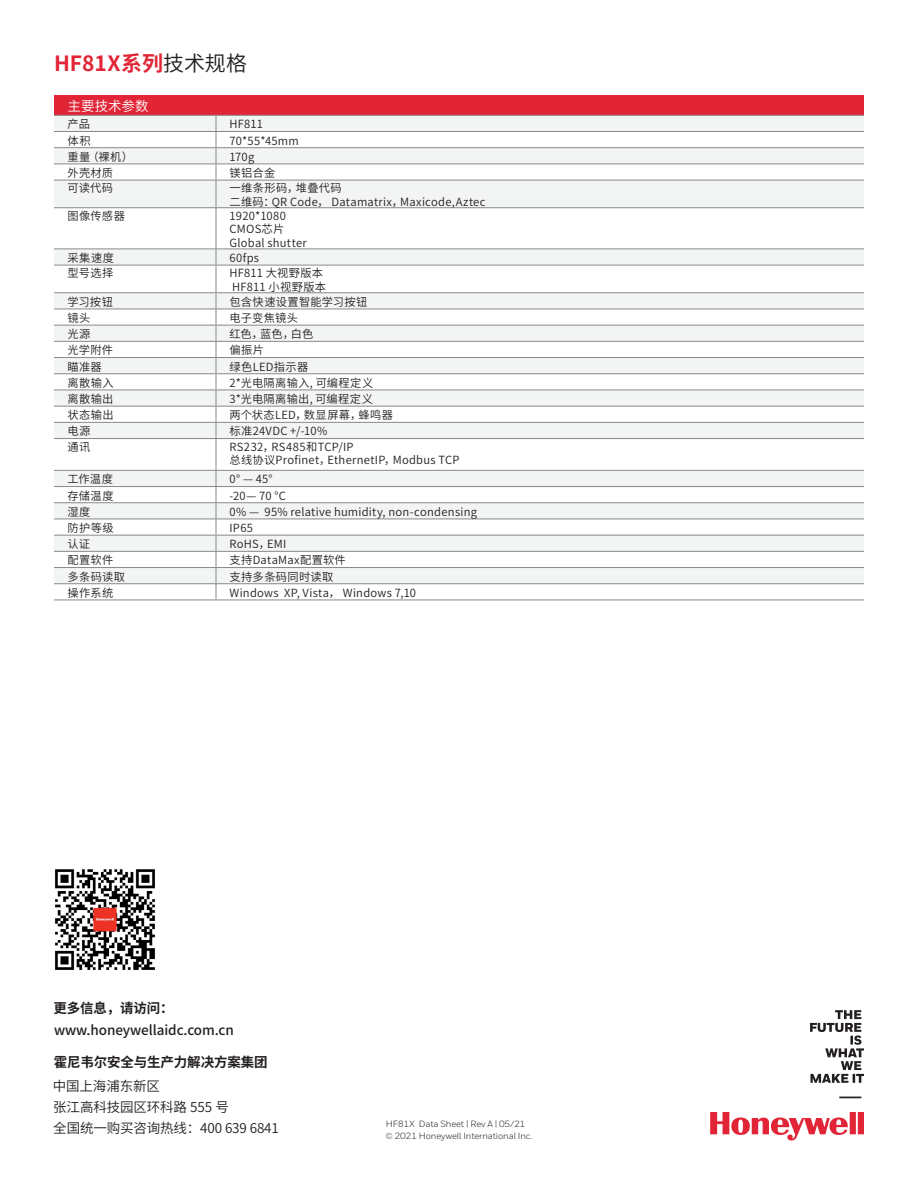
<style>
.page{position:relative;width:918px;height:1188px;background:#fff}
.page>*{position:absolute;margin:0;border:0;box-sizing:border-box;transform-origin:0 0}
.Datasheet__Specifica{font:700 21px "Source Han Sans CN";letter-spacing:.005em;color:#e22536}
.Cover__Address_Block{font:13.5px "Source Han Sans CN";letter-spacing:-.01em;color:#231f20}
.Cover__Address_Block-2{font:700 13.5px "Source Han Sans CN";letter-spacing:-.01em;color:#231f20}
.Specifications_Heade{font:500 13.5px "Source Han Sans CN";letter-spacing:-.005em;color:#231f20}
.Datasheet__Specifica-2{font:13.5px "Source Han Sans CN";letter-spacing:.005em;color:#fff}
.Datasheet__Specifica-3{font:11.25px "Source Han Sans CN";letter-spacing:.025em;color:#231f20}
.Cover__Copyright{font:9px/12px "Honeywell Sans";letter-spacing:-.01em;color:#231f20}
.s1{font-weight:400;color:#231f20}
</style>
<div class="page">
<svg style="left:710px;top:1112px;width:154px;height:29px"></svg>
<svg style="left:810px;top:1010px;width:54px;height:88px"></svg>
<img style="left:55px;top:869px;width:100px;height:101px">
<div style="left:54px;top:95px;width:810px;height:20px;background:#e22536"></div>
<svg style="left:54px;top:116px;width:810px;height:467px"></svg>
<svg style="left:216px;top:116px;width:1px;height:91px"></svg>
<hr style="left:216px;top:208px;width:1px;height:41px;background:#87898c">
<svg style="left:216px;top:250px;width:1px;height:188px"></svg>
<hr style="left:216px;top:439px;width:1px;height:31px;background:#87898c">
<svg style="left:216px;top:471px;width:1px;height:129px"></svg>
<hr style="left:54px;top:131px;width:162px;height:1px;background:#87898c">
<hr style="left:216px;top:131px;width:648px;height:1px;background:#87898c">
<hr style="left:54px;top:147px;width:162px;height:1px;background:#87898c">
<hr style="left:216px;top:147px;width:648px;height:1px;background:#87898c">
<hr style="left:54px;top:164px;width:162px;height:1px;background:#87898c">
<hr style="left:216px;top:164px;width:648px;height:1px;background:#87898c">
<hr style="left:54px;top:180px;width:162px;height:1px;background:#87898c">
<hr style="left:216px;top:180px;width:648px;height:1px;background:#87898c">
<hr style="left:54px;top:207px;width:162px;height:1px;background:#87898c">
<hr style="left:216px;top:207px;width:648px;height:1px;background:#87898c">
<hr style="left:54px;top:249px;width:162px;height:1px;background:#87898c">
<hr style="left:216px;top:249px;width:648px;height:1px;background:#87898c">
<hr style="left:54px;top:265px;width:162px;height:1px;background:#87898c">
<hr style="left:216px;top:265px;width:648px;height:1px;background:#87898c">
<hr style="left:54px;top:292px;width:162px;height:1px;background:#87898c">
<hr style="left:216px;top:292px;width:648px;height:1px;background:#87898c">
<hr style="left:54px;top:309px;width:162px;height:1px;background:#87898c">
<hr style="left:216px;top:309px;width:648px;height:1px;background:#87898c">
<hr style="left:54px;top:325px;width:162px;height:1px;background:#87898c">
<hr style="left:216px;top:325px;width:648px;height:1px;background:#87898c">
<hr style="left:54px;top:341px;width:162px;height:1px;background:#87898c">
<hr style="left:216px;top:341px;width:648px;height:1px;background:#87898c">
<hr style="left:54px;top:357px;width:162px;height:1px;background:#87898c">
<hr style="left:216px;top:357px;width:648px;height:1px;background:#87898c">
<hr style="left:54px;top:373px;width:162px;height:1px;background:#87898c">
<hr style="left:216px;top:373px;width:648px;height:1px;background:#87898c">
<hr style="left:54px;top:390px;width:162px;height:1px;background:#87898c">
<hr style="left:216px;top:390px;width:648px;height:1px;background:#87898c">
<hr style="left:54px;top:406px;width:162px;height:1px;background:#87898c">
<hr style="left:216px;top:406px;width:648px;height:1px;background:#87898c">
<hr style="left:54px;top:422px;width:162px;height:1px;background:#87898c">
<hr style="left:216px;top:422px;width:648px;height:1px;background:#87898c">
<hr style="left:54px;top:438px;width:162px;height:1px;background:#87898c">
<hr style="left:216px;top:438px;width:648px;height:1px;background:#87898c">
<hr style="left:54px;top:470px;width:162px;height:1px;background:#87898c">
<hr style="left:216px;top:470px;width:648px;height:1px;background:#87898c">
<hr style="left:54px;top:486px;width:162px;height:1px;background:#87898c">
<hr style="left:216px;top:486px;width:648px;height:1px;background:#87898c">
<hr style="left:54px;top:502px;width:162px;height:1px;background:#87898c">
<hr style="left:216px;top:502px;width:648px;height:1px;background:#87898c">
<hr style="left:54px;top:519px;width:162px;height:1px;background:#87898c">
<hr style="left:216px;top:519px;width:648px;height:1px;background:#87898c">
<hr style="left:54px;top:535px;width:162px;height:1px;background:#87898c">
<hr style="left:216px;top:535px;width:648px;height:1px;background:#87898c">
<hr style="left:54px;top:551px;width:162px;height:1px;background:#87898c">
<hr style="left:216px;top:551px;width:648px;height:1px;background:#87898c">
<hr style="left:54px;top:567px;width:162px;height:1px;background:#87898c">
<hr style="left:216px;top:567px;width:648px;height:1px;background:#87898c">
<hr style="left:54px;top:583px;width:162px;height:1px;background:#87898c">
<hr style="left:216px;top:583px;width:648px;height:1px;background:#87898c">
<hr style="left:54px;top:600px;width:162px;height:1px;background:#87898c">
<hr style="left:216px;top:600px;width:648px;height:1px;background:#87898c">
<hr style="left:54px;top:115px;width:162px;height:1px;background:#87898c">
<hr style="left:216px;top:115px;width:648px;height:1px;background:#87898c">
<p class="Datasheet__Specifica" style="left:54px;top:51px;width:195px">HF81X系列<span class="s1">技术规格</span></p>
<p class="Datasheet__Specifica-2" style="left:68px;top:99px;width:83px">主要技术参数</p>
<p class="Datasheet__Specifica-3" style="left:68px;top:118px;width:24px">产品</p>
<p class="Datasheet__Specifica-3" style="left:230px;top:118px;width:35px">HF811</p>
<p class="Datasheet__Specifica-3" style="left:68px;top:134px;width:25px">体积</p>
<p class="Datasheet__Specifica-3" style="left:230px;top:134px;width:71px">70*55*45mm</p>
<p class="Datasheet__Specifica-3" style="left:68px;top:150px;width:67px">重量（裸机）</p>
<p class="Datasheet__Specifica-3" style="left:230px;top:150px;width:26px">170g</p>
<p class="Datasheet__Specifica-3" style="left:68px;top:166px;width:47px">外壳材质</p>
<p class="Datasheet__Specifica-3" style="left:230px;top:166px;width:48px">镁铝合金</p>
<p class="Datasheet__Specifica-3" style="left:68px;top:182px;width:47px">可读代码</p>
<p class="Datasheet__Specifica-3" style="left:230px;top:182px;width:114px">一维条形码，堆叠代码</p>
<p class="Datasheet__Specifica-3" style="left:230px;top:195px;width:258px">二维码：QR Code， Datamatrix，Maxicode,Aztec</p>
<p class="Datasheet__Specifica-3" style="left:68px;top:209px;width:59px">图像传感器</p>
<p class="Datasheet__Specifica-3" style="left:230px;top:209px;width:58px">1920*1080</p>
<p class="Datasheet__Specifica-3" style="left:230px;top:223px;width:56px">CMOS芯片</p>
<p class="Datasheet__Specifica-3" style="left:230px;top:236px;width:79px">Global shutter</p>
<p class="Datasheet__Specifica-3" style="left:68px;top:251px;width:48px">采集速度</p>
<p class="Datasheet__Specifica-3" style="left:230px;top:251px;width:31px">60fps</p>
<p class="Datasheet__Specifica-3" style="left:68px;top:267px;width:47px">型号选择</p>
<p class="Datasheet__Specifica-3" style="left:230px;top:267px;width:95px">HF811 大视野版本</p>
<p class="Datasheet__Specifica-3" style="left:232px;top:280px;width:95px">HF811 小视野版本</p>
<p class="Datasheet__Specifica-3" style="left:68px;top:295px;width:47px">学习按钮</p>
<p class="Datasheet__Specifica-3" style="left:230px;top:295px;width:139px">包含快速设置智能学习按钮</p>
<p class="Datasheet__Specifica-3" style="left:68px;top:312px;width:24px">镜头</p>
<p class="Datasheet__Specifica-3" style="left:230px;top:312px;width:70px">电子变焦镜头</p>
<p class="Datasheet__Specifica-3" style="left:68px;top:328px;width:24px">光源</p>
<p class="Datasheet__Specifica-3" style="left:230px;top:328px;width:85px">红色，蓝色，白色</p>
<p class="Datasheet__Specifica-3" style="left:68px;top:344px;width:47px">光学附件</p>
<p class="Datasheet__Specifica-3" style="left:230px;top:344px;width:36px">偏振片</p>
<p class="Datasheet__Specifica-3" style="left:68px;top:360px;width:36px">瞄准器</p>
<p class="Datasheet__Specifica-3" style="left:230px;top:360px;width:80px">绿色LED指示器</p>
<p class="Datasheet__Specifica-3" style="left:68px;top:376px;width:48px">离散输入</p>
<p class="Datasheet__Specifica-3" style="left:230px;top:376px;width:145px">2*光电隔离输入, 可编程定义</p>
<p class="Datasheet__Specifica-3" style="left:68px;top:393px;width:47px">离散输出</p>
<p class="Datasheet__Specifica-3" style="left:230px;top:393px;width:145px">3*光电隔离输出, 可编程定义</p>
<p class="Datasheet__Specifica-3" style="left:68px;top:409px;width:48px">状态输出</p>
<p class="Datasheet__Specifica-3" style="left:230px;top:409px;width:165px">两个状态LED，数显屏幕，蜂鸣器</p>
<p class="Datasheet__Specifica-3" style="left:68px;top:425px;width:24px">电源</p>
<p class="Datasheet__Specifica-3" style="left:230px;top:425px;width:99px">标准24VDC +/-10%</p>
<p class="Datasheet__Specifica-3" style="left:68px;top:440px;width:24px">通讯</p>
<p class="Datasheet__Specifica-3" style="left:230px;top:440px;width:126px">RS232，RS485和TCP/IP</p>
<p class="Datasheet__Specifica-3" style="left:230px;top:454px;width:232px">总线协议Profinet，EthernetIP，Modbus TCP</p>
<p class="Datasheet__Specifica-3" style="left:68px;top:473px;width:47px">工作温度</p>
<p class="Datasheet__Specifica-3" style="left:230px;top:473px;width:45px">0° — 45°</p>
<p class="Datasheet__Specifica-3" style="left:68px;top:489px;width:48px">存储温度</p>
<p class="Datasheet__Specifica-3" style="left:230px;top:489px;width:58px">-20— 70 °C</p>
<p class="Datasheet__Specifica-3" style="left:68px;top:505px;width:25px">湿度</p>
<p class="Datasheet__Specifica-3" style="left:230px;top:505px;width:249px">0% — 95% relative humidity, non-condensing</p>
<p class="Datasheet__Specifica-3" style="left:68px;top:522px;width:48px">防护等级</p>
<p class="Datasheet__Specifica-3" style="left:230px;top:522px;width:25px">IP65</p>
<p class="Datasheet__Specifica-3" style="left:68px;top:538px;width:24px">认证</p>
<p class="Datasheet__Specifica-3" style="left:230px;top:538px;width:58px">RoHS，EMI</p>
<p class="Datasheet__Specifica-3" style="left:68px;top:554px;width:47px">配置软件</p>
<p class="Datasheet__Specifica-3" style="left:230px;top:554px;width:118px">支持DataMax配置软件</p>
<p class="Datasheet__Specifica-3" style="left:68px;top:570px;width:59px">多条码读取</p>
<p class="Datasheet__Specifica-3" style="left:230px;top:570px;width:105px">支持多条码同时读取</p>
<p class="Datasheet__Specifica-3" style="left:68px;top:586px;width:47px">操作系统</p>
<p class="Datasheet__Specifica-3" style="left:230px;top:586px;width:188px">Windows XP, Vista， Windows 7,10</p>
<p class="Cover__Address_Block-2" style="left:53px;top:1001px;width:122px">更多信息，请访问：</p>
<p class="Specifications_Heade" style="left:54px;top:1022px;width:181px">www.honeywellaidc.com.cn</p>
<p class="Cover__Address_Block-2" style="left:54px;top:1054px;width:215px">霍尼韦尔安全与生产力解决方案集团</p>
<p class="Cover__Address_Block" style="left:53px;top:1078px;width:109px">中国上海浦东新区</p>
<p class="Cover__Address_Block" style="left:53px;top:1099px;width:177px">张江高科技园区环科路 555 号</p>
<p class="Cover__Address_Block" style="left:53px;top:1120px;width:227px">全国统一购买咨询热线：400 639 6841</p>
<p class="Cover__Copyright" style="left:385px;top:1118px;width:149px">HF81X Data Sheet | Rev A | 05/21 © 2021 Honeywell International Inc.</p>
</div>
